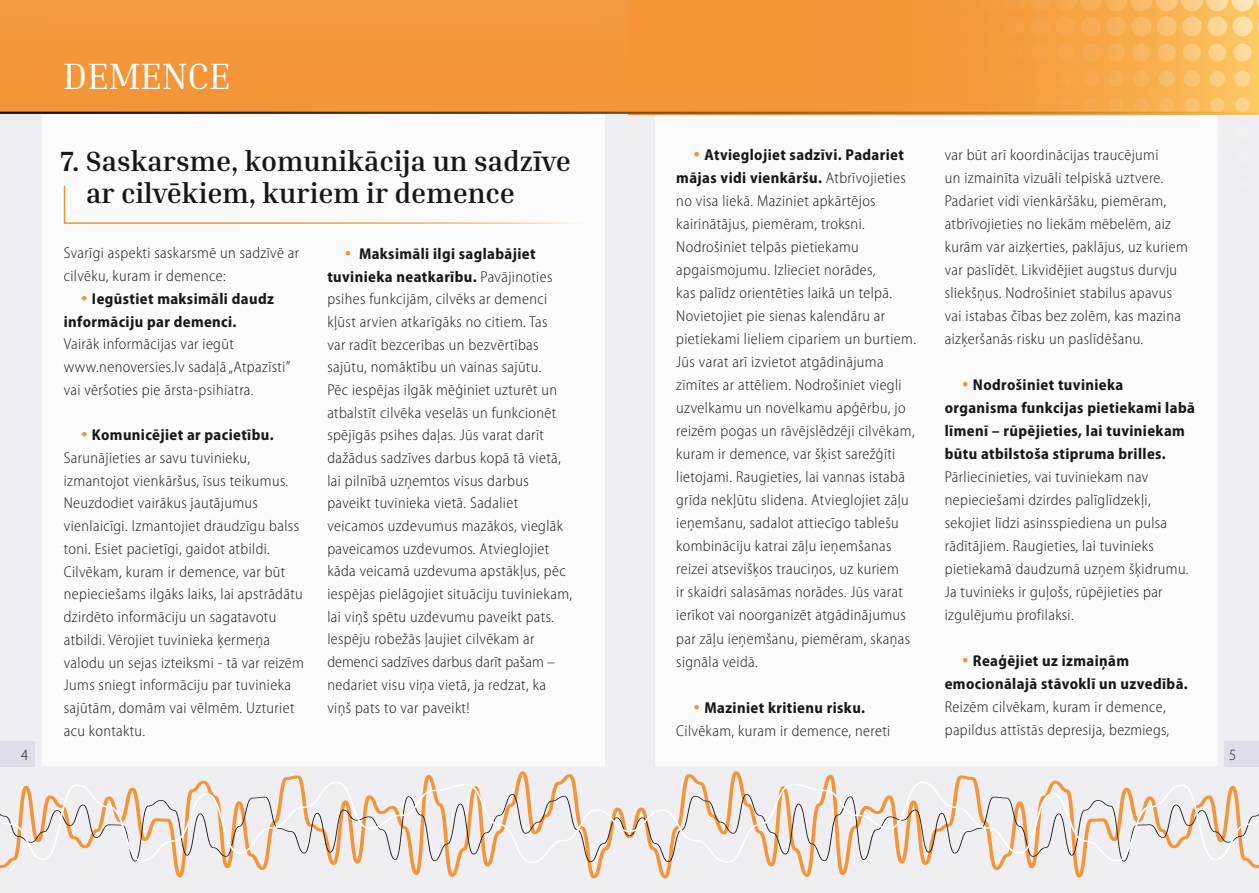
<style>
.page{position:relative;width:1259px;height:893px;background:#efeef3}
.page>*{position:absolute;margin:0;border:0;box-sizing:border-box;transform-origin:0 0}
.t1{font:37.5px "Inria Serif";letter-spacing:-.01em;color:#fff}
.t2{font:700 28.5px/31.5px "Inria Serif";color:#181716}
.t3{font:300 semi-condensed 15.75px/23.1px "Myriad Pro";letter-spacing:.025em;color:#181716}
.t4{font:700 semi-condensed 15.75px/23.1px "Myriad Pro";letter-spacing:.025em;color:#181716}
.s1{color:#f49638}
.s2{font-weight:700}
</style>
<div class="page">
<div style="left:43px;top:0;width:562px;height:766px;background:#fff"></div>
<div style="left:655px;top:0;width:562px;height:766px;background:#fff"></div>
<div style="left:0;top:0;width:629px;height:114px;background:#f49638"></div>
<svg style="left:628px;top:0;width:631px;height:112px;background:#f59d3e"></svg>
<img style="left:928px;top:0;width:22px;height:11px">
<img style="left:929px;top:16px;width:20px;height:20px;border-radius:10px">
<img style="left:930px;top:44px;width:18px;height:18px;border-radius:9px">
<img style="left:931px;top:71px;width:16px;height:16px;border-radius:8px">
<img style="left:931px;top:98px;width:15px;height:14px;border-radius:7px">
<img style="left:953px;top:0;width:22px;height:11px">
<img style="left:954px;top:16px;width:20px;height:20px;border-radius:10px">
<img style="left:955px;top:44px;width:18px;height:18px;border-radius:9px">
<img style="left:956px;top:71px;width:16px;height:16px;border-radius:8px">
<img style="left:957px;top:98px;width:14px;height:14px;border-radius:7px">
<img style="left:978px;top:0;width:22px;height:11px">
<img style="left:979px;top:16px;width:20px;height:20px;border-radius:10px">
<img style="left:980px;top:44px;width:18px;height:18px;border-radius:9px">
<img style="left:981px;top:71px;width:16px;height:16px;border-radius:8px">
<img style="left:982px;top:98px;width:15px;height:14px;border-radius:7px">
<img style="left:1003px;top:0;width:23px;height:11px">
<img style="left:1005px;top:16px;width:20px;height:20px;border-radius:10px">
<img style="left:1006px;top:44px;width:18px;height:18px;border-radius:9px">
<img style="left:1007px;top:71px;width:16px;height:16px;border-radius:8px">
<img style="left:1007px;top:98px;width:15px;height:14px;border-radius:7px">
<img style="left:1029px;top:0;width:22px;height:11px">
<img style="left:1030px;top:16px;width:20px;height:20px;border-radius:10px">
<img style="left:1031px;top:44px;width:18px;height:18px;border-radius:9px">
<img style="left:1032px;top:71px;width:16px;height:16px;border-radius:8px">
<img style="left:1033px;top:98px;width:14px;height:14px;border-radius:7px">
<img style="left:1054px;top:0;width:22px;height:11px">
<img style="left:1055px;top:16px;width:20px;height:20px;border-radius:10px">
<img style="left:1056px;top:44px;width:18px;height:18px;border-radius:9px">
<img style="left:1057px;top:71px;width:16px;height:16px;border-radius:8px">
<img style="left:1058px;top:98px;width:14px;height:14px;border-radius:7px">
<img style="left:1079px;top:0;width:23px;height:11px">
<img style="left:1080px;top:16px;width:20px;height:20px;border-radius:10px">
<img style="left:1081px;top:44px;width:18px;height:18px;border-radius:9px">
<img style="left:1082px;top:71px;width:17px;height:16px;border-radius:8px">
<img style="left:1083px;top:98px;width:15px;height:14px;border-radius:7px">
<img style="left:1105px;top:0;width:22px;height:11px">
<img style="left:1106px;top:16px;width:20px;height:20px;border-radius:10px">
<img style="left:1107px;top:44px;width:18px;height:18px;border-radius:9px">
<img style="left:1108px;top:71px;width:16px;height:16px;border-radius:8px">
<img style="left:1108px;top:98px;width:15px;height:14px;border-radius:7px">
<img style="left:1130px;top:0;width:22px;height:11px">
<img style="left:1131px;top:16px;width:20px;height:20px;border-radius:10px">
<img style="left:1132px;top:44px;width:18px;height:18px;border-radius:9px">
<img style="left:1133px;top:71px;width:16px;height:16px;border-radius:8px">
<img style="left:1134px;top:98px;width:14px;height:14px;border-radius:7px">
<img style="left:1155px;top:0;width:22px;height:11px">
<img style="left:1156px;top:16px;width:20px;height:20px;border-radius:10px">
<img style="left:1157px;top:44px;width:18px;height:18px;border-radius:9px">
<img style="left:1158px;top:71px;width:16px;height:16px;border-radius:8px">
<img style="left:1159px;top:98px;width:15px;height:14px;border-radius:7px">
<img style="left:1180px;top:0;width:23px;height:11px">
<img style="left:1182px;top:16px;width:20px;height:20px;border-radius:10px">
<img style="left:1183px;top:44px;width:18px;height:18px;border-radius:9px">
<img style="left:1183px;top:71px;width:17px;height:16px;border-radius:8px">
<img style="left:1184px;top:98px;width:15px;height:14px;border-radius:7px">
<img style="left:1206px;top:0;width:22px;height:11px">
<img style="left:1207px;top:16px;width:20px;height:20px;border-radius:10px">
<img style="left:1208px;top:44px;width:18px;height:18px;border-radius:9px">
<img style="left:1209px;top:71px;width:16px;height:16px;border-radius:8px">
<img style="left:1210px;top:98px;width:14px;height:14px;border-radius:7px">
<svg style="left:1217px;top:125px;width:1px;height:13px"></svg>
<img style="left:1231px;top:0;width:22px;height:11px">
<img style="left:1232px;top:16px;width:20px;height:20px;border-radius:10px">
<img style="left:1233px;top:44px;width:18px;height:18px;border-radius:9px">
<img style="left:1234px;top:71px;width:16px;height:16px;border-radius:8px">
<img style="left:1235px;top:98px;width:14px;height:14px;border-radius:7px">
<svg style="left:1256px;top:0;width:3px;height:9px"></svg>
<svg style="left:1257px;top:19px;width:2px;height:15px"></svg>
<svg style="left:0;top:771px;width:602px;height:107px"></svg>
<svg style="left:0;top:782px;width:602px;height:81px"></svg>
<svg style="left:657px;top:771px;width:602px;height:107px"></svg>
<svg style="left:0;top:794px;width:629px;height:68px"></svg>
<svg style="left:629px;top:782px;width:630px;height:81px"></svg>
<hr style="left:0;top:112px;width:1259px;height:2px;background:#181716">
<svg style="left:63px;top:185px;width:516px;height:39px"></svg>
<div style="left:0;top:741px;width:34px;height:25px;background:#dfdde8"></div>
<div style="left:1225px;top:741px;width:34px;height:25px;background:#dfdde8"></div>
<h1 class="t1" style="left:63px;top:53px;width:169px">DEMENCE</h1>
<h2 class="t2" style="left:86px;top:145px;width:486px;text-indent:-26px">7. Saskarsme, komunikācija un sadzīve ar cilvēkiem, kuriem ir demence</h2>
<p class="t3" style="left:64px;top:242px;width:237px">Svarīgi aspekti saskarsmē un sadzīvē ar cilvēku, kuram ir demence:</p>
<p class="t4" style="left:64px;top:287px;width:212px;text-indent:17px"><span class="s1">•</span> Iegūstiet maksimāli daudz informāciju par demenci.</p>
<p class="t3" style="left:64px;top:333px;width:228px">Vairāk informācijas var iegūt www.nenoversies.lv sadaļā „Atpazīsti” vai vēršoties pie ārsta-psihiatra.</p>
<p class="t3" style="left:64px;top:424px;width:242px;text-indent:17px"><span class="s1">•</span> <span class="s2">Komunicējiet ar pacietību.<br></span>Sarunājieties ar savu tuvinieku, izmantojot vienkāršus, īsus teikumus.<br>Neuzdodiet vairākus jautājumus vienlaicīgi. Izmantojiet draudzīgu balss toni. Esiet pacietīgi, gaidot atbildi.<br>Cilvēkam, kuram ir demence, var būt nepieciešams ilgāks laiks, lai apstrādātu dzirdēto informāciju un sagatavotu atbildi. Vērojiet tuvinieka ķermeņa valodu un sejas izteiksmi - tā var reizēm Jums sniegt informāciju par tuvinieka sajūtām, domām vai vēlmēm. Uzturiet acu kontaktu.</p>
<p class="t3" style="left:327px;top:243px;width:246px;line-height:22.6px;text-indent:17px"><span class="s1">•</span> <span class="s2">Maksimāli ilgi saglabājiet tuvinieka neatkarību.</span> Pavājinoties psihes funkcijām, cilvēks ar demenci kļūst arvien atkarīgāks no citiem. Tas<br>var radīt bezcerības un bezvērtības sajūtu, nomāktību un vainas sajūtu.<br>Pēc iespējas ilgāk mēģiniet uzturēt un atbalstīt cilvēka veselās un funkcionēt spējīgās psihes daļas. Jūs varat darīt dažādus sadzīves darbus kopā tā vietā, lai pilnībā uzņemtos visus darbus paveikt tuvinieka vietā. Sadaliet veicamos uzdevumus mazākos, vieglāk paveicamos uzdevumos. Atvieglojiet kāda veicamā uzdevuma apstākļus, pēc iespējas pielāgojiet situāciju tuviniekam, lai viņš spētu uzdevumu paveikt pats.<br>Iespēju robežās ļaujiet cilvēkam ar demenci sadzīves darbus darīt pašam – nedariet visu viņa vietā, ja redzat, ka viņš pats to var paveikt!</p>
<p class="t3" style="left:676px;top:143px;width:241px;text-indent:17px"><span class="s1">•</span> <span class="s2">Atvieglojiet sadzīvi. Padariet mājas vidi vienkāršu.</span> Atbrīvojieties no visa liekā. Maziniet apkārtējos kairinātājus, piemēram, troksni.<br>Nodrošiniet telpās pietiekamu apgaismojumu. Izlieciet norādes,<br>kas palīdz orientēties laikā un telpā.<br>Novietojiet pie sienas kalendāru ar pietiekami lieliem cipariem un burtiem.<br>Jūs varat arī izvietot atgādinājuma zīmītes ar attēliem. Nodrošiniet viegli uzvelkamu un novelkamu apģērbu, jo reizēm pogas un rāvējslēdzēji cilvēkam, kuram ir demence, var šķist sarežģīti lietojami. Raugieties, lai vannas istabā grīda nekļūtu slidena. Atvieglojiet zāļu ieņemšanu, sadalot attiecīgo tablešu kombināciju katrai zāļu ieņemšanas reizei atsevišķos trauciņos, uz kuriem<br>ir skaidri salasāmas norādes. Jūs varat ierīkot vai noorganizēt atgādinājumus par zāļu ieņemšanu, piemēram, skaņas signāla veidā.</p>
<p class="t3" style="left:676px;top:696px;width:215px;text-align:center"><span class="s1">•</span> <span class="s2">Maziniet kritienu risku.<br></span>Cilvēkam, kuram ir demence, nereti</p>
<p class="t3" style="left:944px;top:143px;width:244px">var būt arī koordinācijas traucējumi<br>un izmainīta vizuāli telpiskā uztvere.<br>Padariet vidi vienkāršāku, piemēram, atbrīvojieties no liekām mēbelēm, aiz kurām var aizķerties, paklājus, uz kuriem var paslīdēt. Likvidējiet augstus durvju sliekšņus. Nodrošiniet stabilus apavus vai istabas čības bez zolēm, kas mazina aizķeršanās risku un paslīdēšanu.</p>
<p class="t4" style="left:944px;top:373px;width:252px;text-indent:17px"><span class="s1">•</span> Nodrošiniet tuvinieka organisma funkcijas pietiekami labā līmenī – rūpējieties, lai tuviniekam būtu atbilstoša stipruma brilles.</p>
<p class="t3" style="left:944px;top:466px;width:245px">Pārliecinieties, vai tuviniekam nav nepieciešami dzirdes palīglīdzekļi, sekojiet līdzi asinsspiediena un pulsa rādītājiem. Raugieties, lai tuvinieks pietiekamā daudzumā uzņem šķidrumu.<br>Ja tuvinieks ir guļošs, rūpējieties par izgulējumu profilaksi.</p>
<p class="t4" style="left:944px;top:650px;width:244px;text-indent:17px"><span class="s1">•</span> Reaģējiet uz izmaiņām emocionālajā stāvoklī un uzvedībā.</p>
<p class="t3" style="left:944px;top:696px;width:226px">Reizēm cilvēkam, kuram ir demence, papildus attīstās depresija, bezmiegs,</p>
<p class="t3" style="left:21px;top:744px;width:9px">4</p>
<p class="t3" style="left:1229px;top:744px;width:9px">5</p>
</div>
